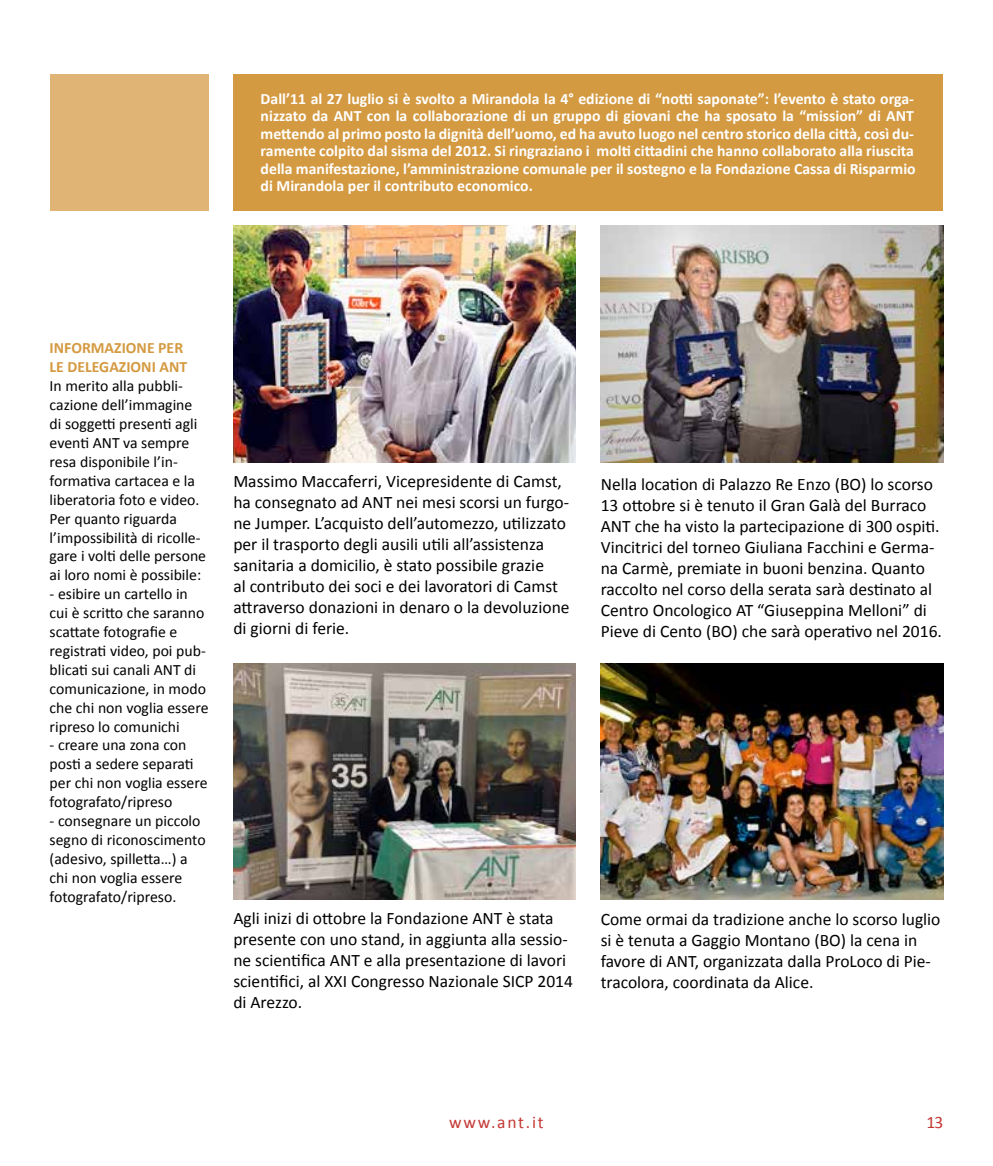
<style>
.page{position:relative;width:993px;height:1166px;background:#fff}
.page>*{position:absolute;margin:0;border:0;box-sizing:border-box;transform-origin:0 0}
.t1{font:17.5px/21px "Calibri";color:#000}
.t2{font:17.5px "Calibri";letter-spacing:.1em;color:#c43834}
.t3{font:15.75px/18.9px "Calibri";color:#000}
.t4{font:700 15.75px/17.5px "Calibri";color:#fff;text-align:justify}
.t5{font:700 15.75px/18.9px "Calibri";color:#d49a41}
</style>
<div class="page">
<div style="left:233px;top:74px;width:710px;height:137px;background:#d49a41"></div>
<div style="left:50px;top:74px;width:158px;height:137px;background:#dfb475"></div>
<img style="left:233px;top:663px;width:342px;height:237px">
<img style="left:600px;top:225px;width:343px;height:237px">
<img style="left:600px;top:663px;width:343px;height:237px">
<img style="left:233px;top:225px;width:342px;height:237px">
<p class="t4" style="left:260px;top:90px;width:656px">Dall’11 al 27 luglio si è svolto a Mirandola la 4° edizione di “notti saponate”: l’evento è stato orga&shy;nizzato da ANT con la collaborazione di un gruppo di giovani che ha sposato la “mission” di ANT mettendo al primo posto la dignità dell’uomo, ed ha avuto luogo nel centro storico della città, così du&shy;ramente colpito dal sisma del 2012. Si ringraziano i molti cittadini che hanno collaborato alla riuscita della manifestazione, l’amministrazione comunale per il sostegno e la Fondazione Cassa di Risparmio di Mirandola per il contributo economico.</p>
<p class="t5" style="left:50px;top:339px;width:139px">INFORMAZIONE PER<br>LE DELEGAZIONI ANT</p>
<p class="t3" style="left:50px;top:377px;width:158px">In merito alla pubbli&shy;cazione dell’immagine di soggetti presenti agli eventi ANT va sempre resa disponibile l’in&shy;formativa cartacea e la liberatoria foto e video.<br>Per quanto riguarda l’impossibilità di ricolle&shy;gare i volti delle persone ai loro nomi è possibile:</p>
<p class="t3" style="left:50px;top:584px;width:160px">- esibire un cartello in cui è scritto che saranno scattate fotografie e registrati video, poi pub&shy;blicati sui canali ANT di comunicazione, in modo che chi non voglia essere ripreso lo comunichi</p>
<p class="t3" style="left:50px;top:736px;width:159px">- creare una zona con posti a sedere separati per chi non voglia essere fotografato/ripreso</p>
<p class="t3" style="left:50px;top:811px;width:157px">- consegnare un piccolo segno di riconoscimento (adesivo, spilletta…) a chi non voglia essere fotografato/ripreso.</p>
<p class="t1" style="left:233px;top:471px;width:337px">Massimo Maccaferri, Vicepresidente di Camst, ha consegnato ad ANT nei mesi scorsi un furgo&shy;ne Jumper. L’acquisto dell’automezzo, utilizzato per il trasporto degli ausili utili all’assistenza sanitaria a domicilio, è stato possibile grazie<br>al contributo dei soci e dei lavoratori di Camst attraverso donazioni in denaro o la devoluzione di giorni di ferie.</p>
<p class="t1" style="left:600px;top:474px;width:342px">Nella location di Palazzo Re Enzo (BO) lo scorso 13 ottobre si è tenuto il Gran Galà del Burraco ANT che ha visto la partecipazione di 300 ospiti.<br>Vincitrici del torneo Giuliana Facchini e Germa&shy;na Carmè, premiate in buoni benzina. Quanto raccolto nel corso della serata sarà destinato al Centro Oncologico AT “Giuseppina Melloni” di Pieve di Cento (BO) che sarà operativo nel 2016.</p>
<p class="t1" style="left:233px;top:908px;width:341px">Agli inizi di ottobre la Fondazione ANT è stata presente con uno stand, in aggiunta alla sessio&shy;ne scientifica ANT e alla presentazione di lavori scientifici, al XXI Congresso Nazionale SICP 2014 di Arezzo.</p>
<p class="t1" style="left:600px;top:908px;width:341px">Come ormai da tradizione anche lo scorso luglio si è tenuta a Gaggio Montano (BO) la cena in favore di ANT, organizzata dalla ProLoco di Pie&shy;tracolora, coordinata da Alice.</p>
<p class="t2" style="left:449px;top:1111px;width:96px">www.ant.it</p>
<p class="t2" style="left:926px;top:1111px;width:18px">13</p>
</div>
